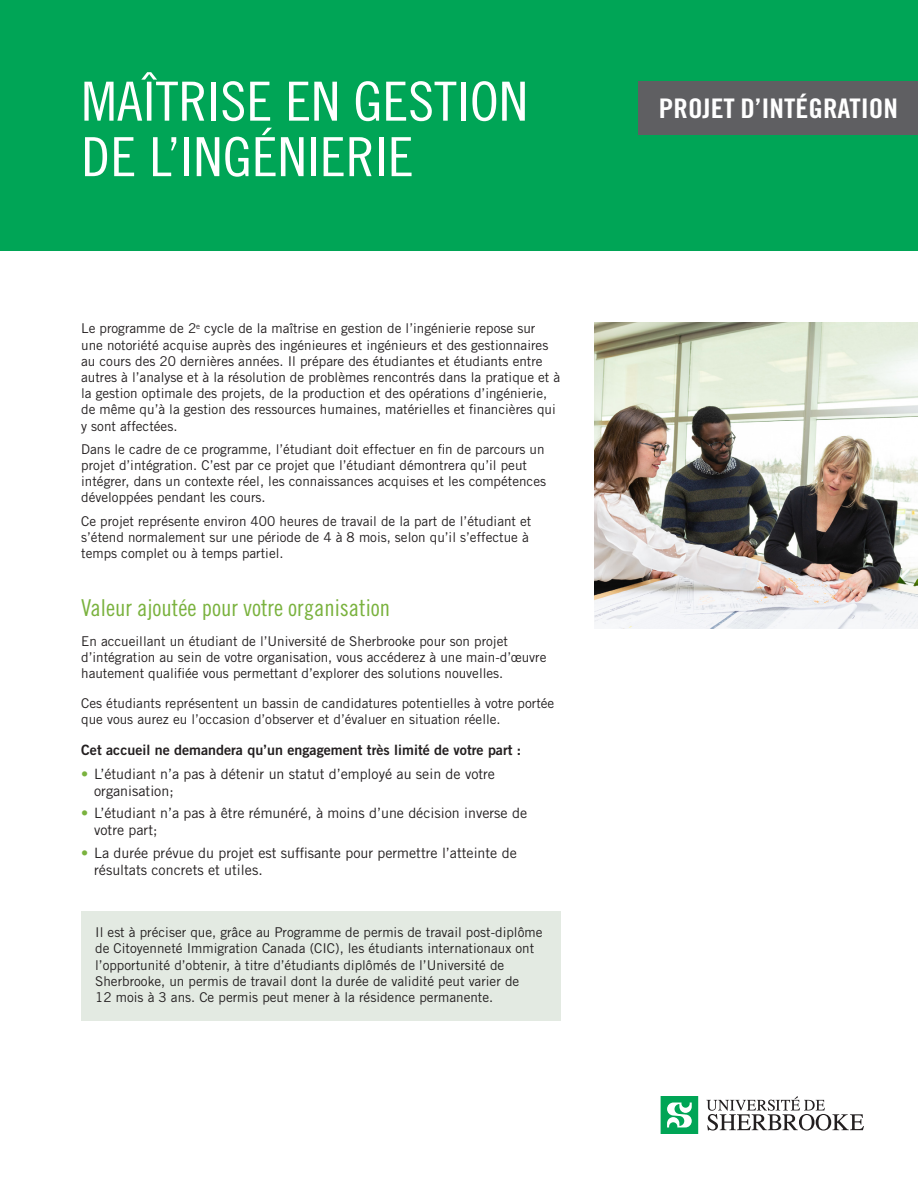
<style>
.page{position:relative;width:918px;height:1188px;background:#fff}
.page>*{position:absolute;margin:0;border:0;box-sizing:border-box;transform-origin:0 0}
.Nom_du_BAC{font:54px/55.5px "Trade Gothic Cond Eighteen";color:#fff;scale:1.08 1}
.Nom_du_BAC-2{font:27px "Trade Gothic Bold Cond Twenty";color:#fff;scale:1.08 1}
.Sous-titre_1{font:23.25px "Trade Gothic Cond Eighteen";color:#7ab23e}
.t1{font:14.25px/17.1px "Trade Gothic";color:#231f20}
.Texte_Programme{font:14.25px "Trade Gothic Bold Two";color:#231f20}
.Texte_Programme-2{font:13.5px/16.2px "Trade Gothic";color:#231f20}
.Texte_Parcours{font:13.5px/16.2px "Trade Gothic";color:#231f20}
.s1{color:#7ab23e}
</style>
<div class="page">
<div style="left:0;top:0;width:918px;height:251px;background:#00a556"></div>
<div style="left:639px;top:81px;width:279px;height:53px;background:#5f5f62"></div>
<div style="left:81px;top:912px;width:480px;height:109px;background:#e3eae2"></div>
<img style="left:594px;top:323px;width:324px;height:306px">
<svg style="left:706px;top:1096px;width:158px;height:35px"></svg>
<svg style="left:661px;top:1096px;width:37px;height:38px"></svg>
<p class="Nom_du_BAC" style="left:81px;top:73px;width:415px">MAÎTRISE EN GESTION<br>DE L’INGÉNIERIE</p>
<p class="Texte_Programme-2" style="left:81px;top:320px;width:481px">Le programme de 2<sup>e</sup> cycle de la maîtrise en gestion de l’ingénierie repose sur une notoriété acquise auprès des ingénieures et ingénieurs et des gestionnaires au cours des 20 dernières années. Il prépare des étudiantes et étudiants entre autres à l’analyse et à la résolution de problèmes rencontrés dans la pratique et à la gestion optimale des projets, de la production et des opérations d’ingénierie, de même qu’à la gestion des ressources humaines, matérielles et financières qui y sont affectées.</p>
<p class="Texte_Programme-2" style="left:81px;top:441px;width:466px">Dans le cadre de ce programme, l’étudiant doit effectuer en fin de parcours un projet d’intégration. C’est par ce projet que l’étudiant démontrera qu’il peut intégrer, dans un contexte réel, les connaissances acquises et les compétences développées pendant les cours.</p>
<p class="Texte_Programme-2" style="left:81px;top:513px;width:452px">Ce projet représente environ 400 heures de travail de la part de l’étudiant et s’étend normalement sur une période de 4 à 8 mois, selon qu’il s’effectue à temps complet ou à temps partiel.</p>
<p class="Sous-titre_1" style="left:81px;top:594px;width:311px">Valeur ajoutée pour votre organisation</p>
<p class="Texte_Programme-2" style="left:81px;top:633px;width:467px">En accueillant un étudiant de l’Université de Sherbrooke pour son projet d’intégration au sein de votre organisation, vous accéderez à une main-d’œuvre hautement qualifiée vous permettant d’explorer des solutions nouvelles.</p>
<p class="Texte_Parcours" style="left:81px;top:695px;width:475px">Ces étudiants représentent un bassin de candidatures potentielles à votre portée que vous aurez eu l’occasion d’observer et d’évaluer en situation réelle.</p>
<p class="Texte_Programme" style="left:81px;top:741px;width:442px">Cet accueil ne demandera qu’un engagement très limité de votre part :</p>
<p class="t1" style="left:94px;top:765px;width:402px;text-indent:-13px"><span class="s1">•</span> L’étudiant n’a pas à détenir un statut d’employé au sein de votre organisation;</p>
<p class="t1" style="left:94px;top:805px;width:435px;text-indent:-13px"><span class="s1">•</span> L’étudiant n’a pas à être rémunéré, à moins d’une décision inverse de votre part;</p>
<p class="t1" style="left:94px;top:844px;width:424px;text-indent:-13px"><span class="s1">•</span> La durée prévue du projet est suffisante pour permettre l’atteinte de résultats concrets et utiles.</p>
<p class="Texte_Parcours" style="left:95px;top:924px;width:449px">Il est à préciser que, grâce au Programme de permis de travail post-diplôme de Citoyenneté Immigration Canada (CIC), les étudiants internationaux ont l’opportunité d’obtenir, à titre d’étudiants diplômés de l’Université de Sherbrooke, un permis de travail dont la durée de validité peut varier de<br>12 mois à 3 ans. Ce permis peut mener à la résidence permanente.</p>
<p class="Nom_du_BAC-2" style="left:659px;top:92px;width:223px">PROJET D’INTÉGRATION</p>
</div>
